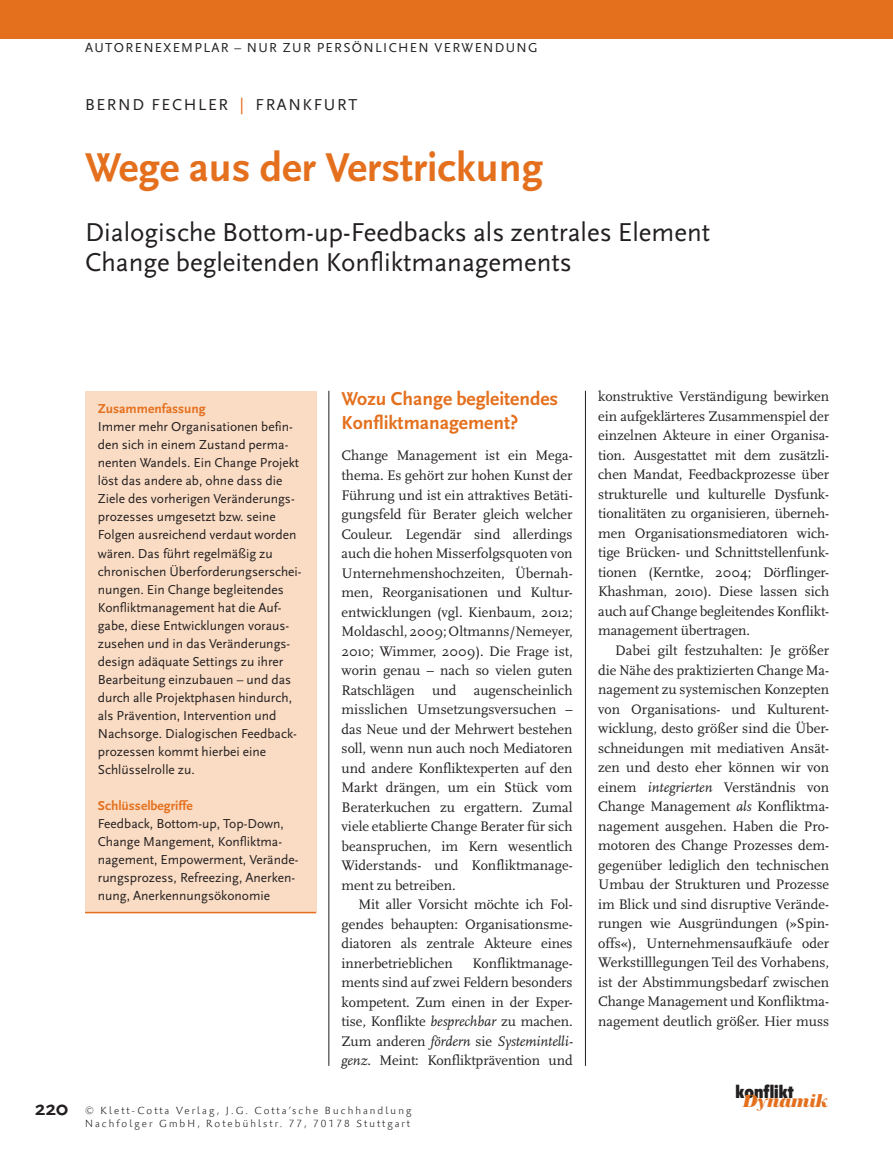
<style>
.page{position:relative;width:893px;height:1149px;background:#fff}
.page>*{position:absolute;margin:0;border:0;box-sizing:border-box;transform-origin:0 0}
.t1{font:700 42px "Scala Sans";color:#e4701e}
.t2{font:27px/30px "Scala Sans";color:#231f20}
.t3{font:700 21px "Scala Sans";color:#231f20}
.t4{font:700 19.5px/24px "Scala Sans";color:#e4701e}
.t5{font:900 condensed 18.6px "Flyer";color:#231f20}
.t6{font:italic 700 17.1px "Schneider Libretto BQ";color:#e4701e}
.t7{font:16.5px "Scala Sans";letter-spacing:.1em;color:#231f20}
.t8{font:14.4px/19.5px "Scala";letter-spacing:-.005em;color:#231f20;text-align:justify}
.t9{font:13.5px/18px "Scala Sans";color:#231f20}
.t10{font:13.5px "Scala Sans";letter-spacing:.1em;color:#231f20}
.t11{font:700 13.5px "Scala Sans";color:#e4701e}
.t12{font:300 10.5px/12.6px "Palatino Sans Com";letter-spacing:.2em;color:#231f20}
.s1{font-family:"Scala";font-weight:700;color:#e4701e}
.s2{font-style:italic}
</style>
<div class="page">
<div style="left:0;top:0;width:893px;height:38px;background:#e4701e"></div>
<hr style="left:892px;top:0;width:1px;height:38px;background:#fbe5d2">
<hr style="left:328px;top:390px;width:1px;height:675px;background:#231f20">
<hr style="left:585px;top:390px;width:1px;height:675px;background:#231f20">
<div style="left:85px;top:390px;width:231px;height:522px;background:#fadcc4"></div>
<hr style="left:85px;top:911px;width:231px;height:2px;background:#e4701e">
<p class="t10" style="left:85px;top:40px;width:454px">Autorenexemplar – nur zur persönlichen Verwendung</p>
<p class="t7" style="left:85px;top:95px;width:274px">Bernd Fechler <span class="s1">|</span> Frankfurt</p>
<h1 class="t1" style="left:85px;top:142px;width:459px">Wege aus der Verstrickung</h1>
<h2 class="t2" style="left:85px;top:217px;width:627px">Dialogische Bottom-up-Feedbacks als zentrales Element<br>Change begleitenden Konfliktmanagements</h2>
<h3 class="t3" style="left:35px;top:1095px;width:34px">220</h3>
<p class="t11" style="left:98px;top:401px;width:109px">Zusammenfassung</p>
<p class="t9" style="left:98px;top:418px;width:205px">I mmer mehr Organisationen befin&shy;den sich in einem Zustand perma&shy;nenten Wandels. Ein Change Projekt löst das andere ab, ohne dass die Ziele des vorherigen Veränderungs&shy;prozesses umgesetzt bzw. seine Folgen ausreichend verdaut worden wären. Das führt regelmäßig zu chronischen Überforderungserschei&shy;nungen. Ein Change begleitendes Konfliktmanagement hat die Auf&shy;gabe, diese E ntwicklungen voraus&shy;zusehen und in das Veränderungs&shy;design adäquate Settings zu ihrer Bearbeitung einzubauen – und das durch alle Projektphasen hindurch, als Prävention, I ntervention und<br>N achsorge. Dialogischen Feedback&shy;prozessen kommt hierbei eine Schlüsselrolle zu.</p>
<p class="t11" style="left:98px;top:797px;width:96px">Schlüsselbegriffe</p>
<p class="t9" style="left:98px;top:814px;width:202px">Feedback, Bottom-up, Top-Down, Change M angement, Konfliktma&shy;nagement, Empowerment, Verände&shy;rungsprozess, Refreezing, Anerken&shy;nung, Anerkennungsökonomie</p>
<h3 class="t4" style="left:342px;top:386px;width:218px">Wozu Change begleitendes<br>Konfliktmanagement?</h3>
<p class="t8" style="left:342px;top:446px;width:233px">Change Management ist ein Mega&shy;thema. Es gehört zur hohen Kunst der Führung und ist ein attraktives Betäti&shy;gungsfeld für Berater gleich welcher Couleur. Legendär sind allerdings auch die hohen Misserfolgsquoten von Unternehmenshochzeiten, Übernah&shy;men, Reorganisationen und Kultur&shy;entwicklungen (vgl. Kienbaum, 2012; Moldaschl, 2009; Oltmanns/Nemeyer, 2010; Wimmer, 2009). Die Frage ist, worin genau – nach so vielen guten Ratschlägen und augenscheinlich misslichen Umsetzungsversuchen – das Neue und der Mehrwert bestehen soll, wenn nun auch noch Mediatoren und andere Konfliktexperten auf den Markt drängen, um ein Stück vom Beraterkuchen zu ergattern. Zumal viele etablierte Change Berater für sich beanspruchen, im Kern wesentlich Widerstands- und Konfliktmanage&shy;ment zu betreiben.</p>
<p class="t8" style="left:342px;top:894px;width:233px;text-indent:17px">Mit aller Vorsicht möchte ich Fol&shy;gendes behaupten: Organisationsme&shy;diatoren als zentrale Akteure eines innerbetrieblichen</p>
<p class="t8" style="left:342px;top:953px;width:233px;text-indent:131px">Konfliktmanage&shy;ments sind auf zwei Feldern besonders kompetent. Zum einen in der Exper&shy;tise, Konflikte <span class="s2">besprechbar</span> zu machen.<br>Zum anderen <span class="s2">fördern</span> sie <span class="s2">Systemintelli&shy;genz</span>. Meint: Konfliktprävention und</p>
<p class="t12" style="left:85px;top:1104px;width:328px">© Klett-Cotta Verlag, J.G. Cotta’sche Buchhandlung<br>Nachfolger GmbH, Rotebühlstr. 77, 70178 Stuttgart</p>
<p class="t8" style="left:598px;top:387px;width:233px">konstruktive Verständigung bewirken ein aufgeklärteres Zusammenspiel der einzelnen Akteure in einer Organisa&shy;tion. Ausgestattet mit dem zusätzli&shy;chen Mandat, Feedbackprozesse über strukturelle und kulturelle Dysfunk&shy;tionalitäten zu organisieren, überneh&shy;men Organisationsmediatoren wich&shy;tige Brücken- und Schnittstellenfunk&shy;tionen (Kerntke, 2004; Dörflinger-Khashman, 2010). Diese lassen sich auch auf Change begleitendes Konflikt&shy;management übertragen.</p>
<p class="t8" style="left:598px;top:640px;width:233px;text-indent:17px">Dabei gilt festzuhalten: Je größer die Nähe des praktizierten Change Ma&shy;nagement zu systemischen Konzepten von Organisations- und Kulturent&shy;wicklung, desto größer sind die Über&shy;schneidungen mit mediativen Ansät&shy;zen und desto eher können wir von einem <span class="s2">integrierten</span> Verständnis von Change Management <span class="s2">als</span> Konfliktma&shy;nagement ausgehen. Haben die Pro&shy;motoren des Change Prozesses dem&shy;gegenüber lediglich den technischen Umbau der Strukturen und Prozesse im Blick und sind disruptive Verände&shy;rungen wie Ausgründungen (»Spin&shy;offs«), Unternehmensaufkäufe oder Werkstilllegungen Teil des Vorhabens, ist der Abstimmungsbedarf zwischen Change Management und Konfliktma&shy;nagement deutlich größer. Hier muss</p>
<p class="t5" style="left:735px;top:1080px;width:60px">konflikt</p>
<p class="t6" style="left:742px;top:1091px;width:86px">Dynamik</p>
</div>
